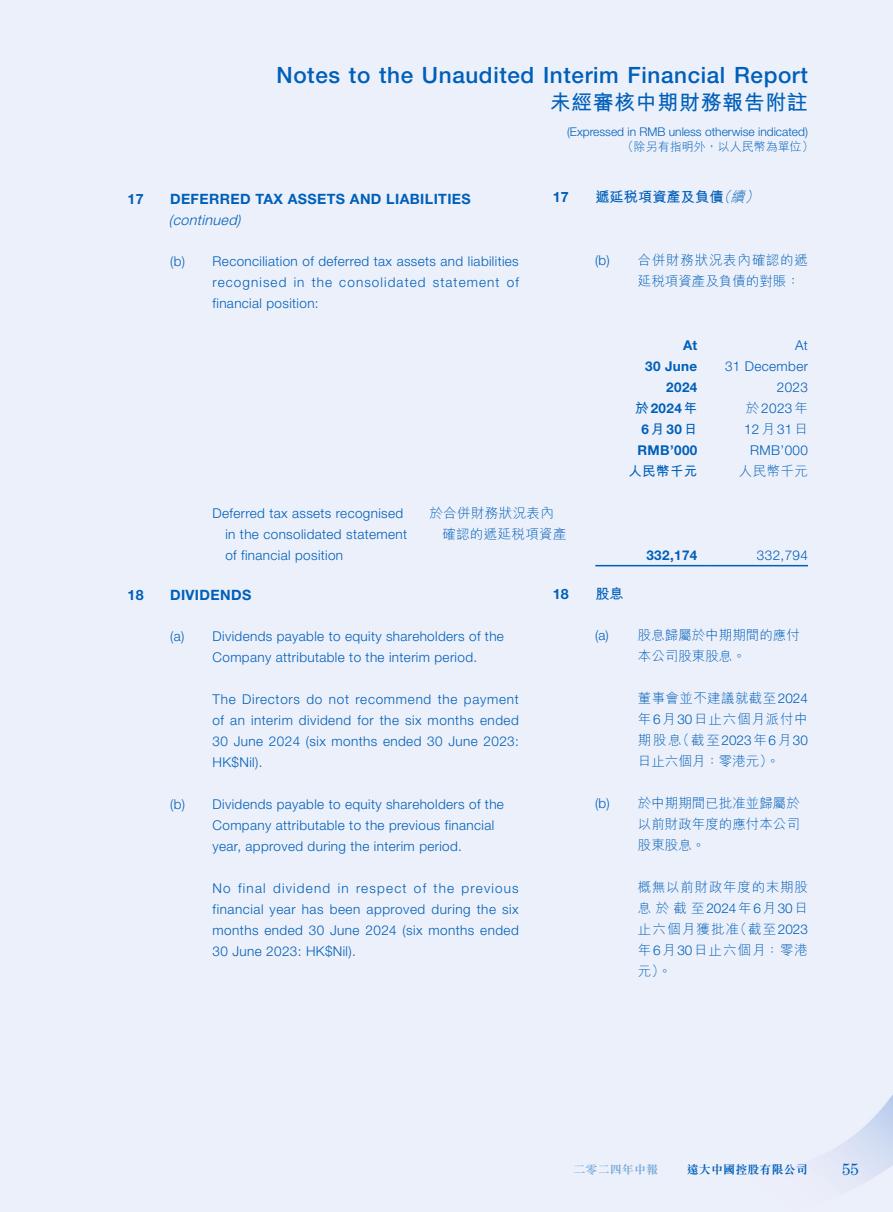
<style>
.page{position:relative;width:893px;height:1212px;background:#ecf0fa}
.page>*{position:absolute;margin:0;border:0;box-sizing:border-box;transform-origin:0 0}
.t1{font:500 22.5px "Helvetica Neue LT Pro";letter-spacing:.025em;color:#005fb9}
.t2{font:700 21px "M Hei HK";letter-spacing:.025em;color:#005fb9}
.t3{font:16.5px "Century Std";color:#005fb9}
.t4{font:700 14.25px "Helvetica Neue LT Pro";letter-spacing:.025em;color:#005fb9}
.t5{font:700 14.25px "M Hei HK";color:#005fb9}
.t6{font:italic 300 14.25px "Helvetica Neue LT Pro";color:#005fb9}
.t7{font:300 13.5px/21px "Helvetica Neue LT Pro";letter-spacing:.025em;color:#005fb9}
.t8{font:300 13.5px/21px "M Hei HK";letter-spacing:.025em;color:#005fb9;text-align:justify}
.t9{font:700 13.5px/21px "Helvetica Neue LT Pro";letter-spacing:.025em;color:#005fb9;text-align:right}
.t10{font:300 13.5px/21px "M Hei HK";letter-spacing:.055em;color:#005fb9}
.t11{font:300 13.5px/21px "M Hei HK";color:#005fb9}
.t12{font:700 13.5px "M Hei HK";letter-spacing:.025em;color:#005fb9}
.t13{font:300 12px "Helvetica Neue LT Pro";color:#005fb9}
.t14{font:300 12px "M Hei HK";color:#005fb9}
.t15{font:700 12px "M Sung HK";letter-spacing:.01em;color:#005fb9}
.t16{font:700 12px "M Sung HK";letter-spacing:.01em;color:#74aadd}
.s1{font-weight:300;font-style:italic}
.s2{font-family:"Helvetica Neue LT Pro"}
.s3{font-family:"M Hei HK"}
</style>
<div class="page">
<img style="left:827px;top:1094px;width:66px;height:90px">
<hr style="left:595px;top:565px;width:111px;height:1px;background:#005fb9">
<hr style="left:706px;top:565px;width:102px;height:1px;background:#005fb9">
<h1 class="t1" style="left:276px;top:62px;width:533px">Notes to the Unaudited Interim Financial Report</h1>
<h2 class="t2" style="left:550px;top:87px;width:260px">未經審核中期財務報告附註</h2>
<p class="t13" style="left:567px;top:125px;width:242px">(Expressed in RMB unless otherwise indicated)</p>
<p class="t14" style="left:622px;top:138px;width:193px">（除另有指明外，以人民幣為單位）</p>
<p class="t4" style="left:128px;top:190px;width:18px">17</p>
<p class="t4" style="left:170px;top:190px;width:302px">DEFERRED TAX ASSETS AND LIABILITIES</p>
<p class="t6" style="left:169px;top:211px;width:73px">(continued)</p>
<p class="t7" style="left:213px;top:250px;width:308px;text-align:justify;text-indent:-43px">(b) Reconciliation of deferred tax assets and liabilities recognised in the consolidated statement of financial position:</p>
<p class="t4" style="left:553px;top:188px;width:17px">17</p>
<p class="t5" style="left:595px;top:187px;width:170px">遞延稅項資產及負債<span class="s1">（續）</span></p>
<p class="t10" style="left:638px;top:249px;width:172px;text-indent:-43px"><span class="s2">(b)</span> 合併財務狀況表內確認的遞延稅項資產及負債的對賬：</p>
<p class="t9" style="left:645px;top:334px;width:54px">At<br>30 June<br>2024</p>
<p class="t7" style="left:725px;top:335px;width:84px;text-align:right">At<br>31 December<br>2023</p>
<p class="t9" style="left:635px;top:398px;width:64px;text-align:center"><span class="s3">於</span>2024<span class="s3">年<br></span>6<span class="s3">月</span>30<span class="s3">日</span></p>
<p class="t7" style="left:744px;top:398px;width:65px"><span class="s3">於</span>2023<span class="s3">年<br></span>12<span class="s3">月</span>31<span class="s3">日</span></p>
<p class="t9" style="left:637px;top:439px;width:61px">RMB’000</p>
<p class="t7" style="left:750px;top:440px;width:59px">RMB’000</p>
<p class="t12" style="left:628px;top:461px;width:70px">人民幣千元</p>
<p class="t8" style="left:739px;top:460px;width:70px">人民幣千元</p>
<p class="t7" style="left:225px;top:503px;width:183px;text-indent:-13px">Deferred tax assets recognised in the consolidated statement of financial position</p>
<p class="t8" style="left:442px;top:502px;width:126px;text-indent:-13px">於合併財務狀況表內確認的遞延稅項資產</p>
<p class="t9" style="left:646px;top:544px;width:52px">332,174</p>
<p class="t7" style="left:757px;top:545px;width:52px">332,794</p>
<p class="t4" style="left:128px;top:586px;width:18px">18</p>
<p class="t4" style="left:170px;top:586px;width:83px">DIVIDENDS</p>
<p class="t7" style="left:213px;top:625px;width:293px;text-indent:-43px">(a) Dividends payable to equity shareholders of the<br>Company attributable to the interim period.</p>
<p class="t7" style="left:213px;top:688px;width:308px;text-align:justify">The Directors do not recommend the payment of an interim dividend for the six months ended 30 June 2024 (six months ended 30 June 2023:<br>HK$Nil).</p>
<p class="t7" style="left:213px;top:793px;width:293px;text-indent:-43px">(b) Dividends payable to equity shareholders of the<br>Company attributable to the previous financial year, approved during the interim period.</p>
<p class="t7" style="left:213px;top:877px;width:308px;text-align:justify">No final dividend in respect of the previous financial year has been approved during the six months ended 30 June 2024 (six months ended 30 June 2023: HK$Nil).</p>
<p class="t4" style="left:553px;top:585px;width:17px">18</p>
<p class="t5" style="left:595px;top:583px;width:30px">股息</p>
<p class="t11" style="left:638px;top:624px;width:164px;text-indent:-43px"><span class="s2">(a)</span> 股息歸屬於中期期間的應付本公司股東股息。</p>
<p class="t8" style="left:638px;top:687px;width:172px">董事會並不建議就截至<span class="s2">2024</span>年<span class="s2">6</span>月<span class="s2">30</span>日止六個月派付中期股息（截至<span class="s2">2023</span>年<span class="s2">6</span>月<span class="s2">30</span>日止六個月：零港元）。</p>
<p class="t8" style="left:638px;top:792px;width:164px;text-indent:-43px"><span class="s2">(b)</span> 於中期期間已批准並歸屬於以前財政年度的應付本公司股東股息。</p>
<p class="t8" style="left:638px;top:876px;width:172px">概無以前財政年度的末期股息於截至<span class="s2">2024</span>年<span class="s2">6</span>月<span class="s2">30</span>日止六個月獲批准（截至<span class="s2">2023</span>年<span class="s2">6</span>月<span class="s2">30</span>日止六個月：零港元）。</p>
<p class="t16" style="left:573px;top:1161px;width:86px">二零二四年中報</p>
<p class="t15" style="left:687px;top:1161px;width:123px">遠大中國控股有限公司</p>
<p class="t3" style="left:842px;top:1160px;width:18px">55</p>
</div>
